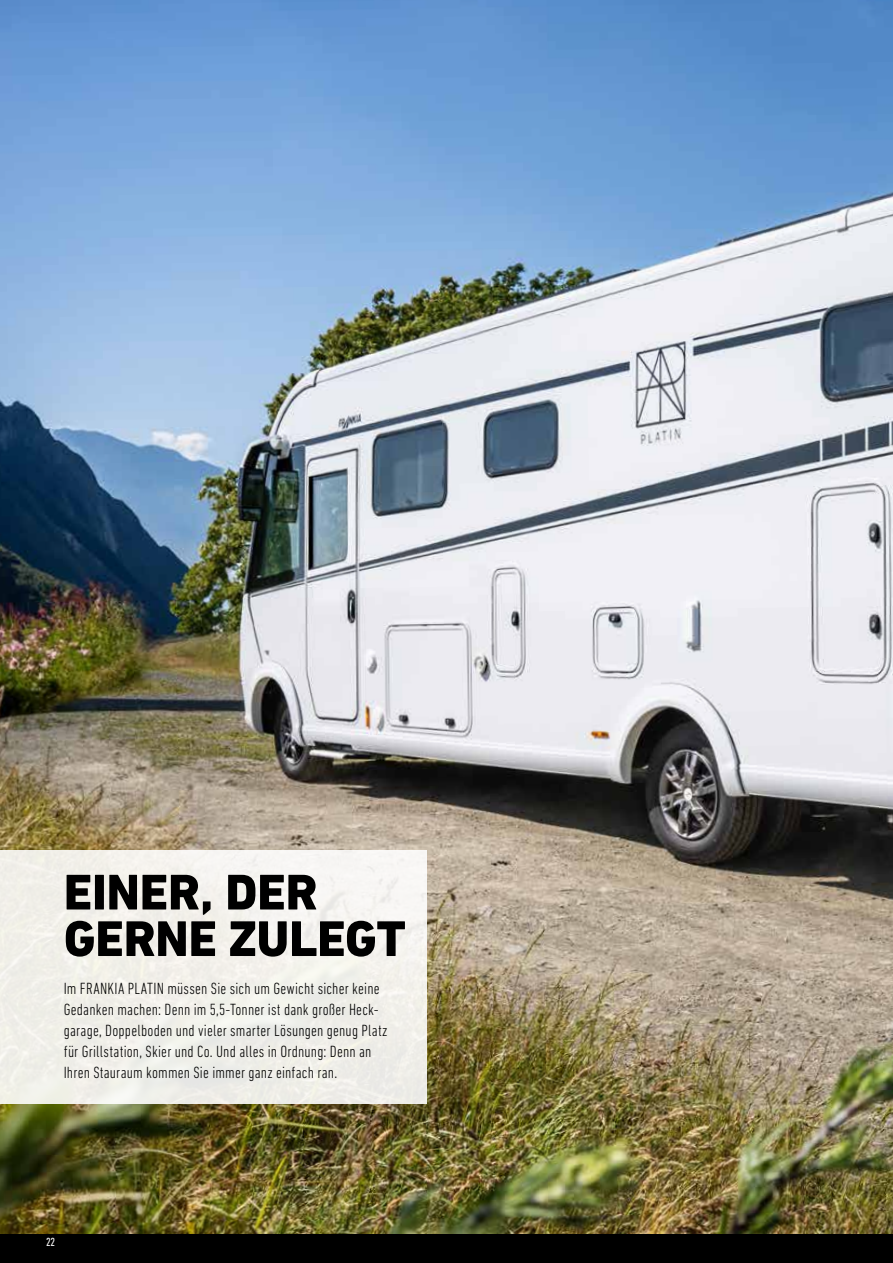
<style>
.page{position:relative;width:893px;height:1263px;background:#fff}
.page>*{position:absolute;margin:0;border:0;box-sizing:border-box;transform-origin:0 0}
.t1{font:800 51px/46.5px "DIN Next LT Pro";letter-spacing:-.005em;color:#000}
.t2{font:300 condensed 16.5px/21px "DIN Next LT Pro";letter-spacing:.01em;color:#000}
.t3{font:condensed 12px "DIN Next LT Pro";color:#fff}
</style>
<div class="page">
<div style="left:0;top:1233px;width:893px;height:30px;background:#000"></div>
<img style="left:0;top:0;width:893px;height:1233px">
<div style="left:0;top:850px;width:427px;height:253px;background:#f2f0ea"></div>
<h1 class="t1" style="left:64px;top:869px;width:343px">EINER, DER<br>GERNE ZULEGT</h1>
<p class="t2" style="left:64px;top:978px;width:325px">Im FRANKIA PLATIN müssen Sie sich um Gewicht sicher keine Gedanken machen: Denn im 5,5-Tonner ist dank großer Heck&shy;garage, Doppelboden und vieler smarter Lösungen genug Platz für Grillstation, Skier und Co. Und alles in Ordnung: Denn an Ihren Stauraum kommen Sie immer ganz einfach ran.</p>
<p class="t3" style="left:46px;top:1235px;width:11px">22</p>
</div>
